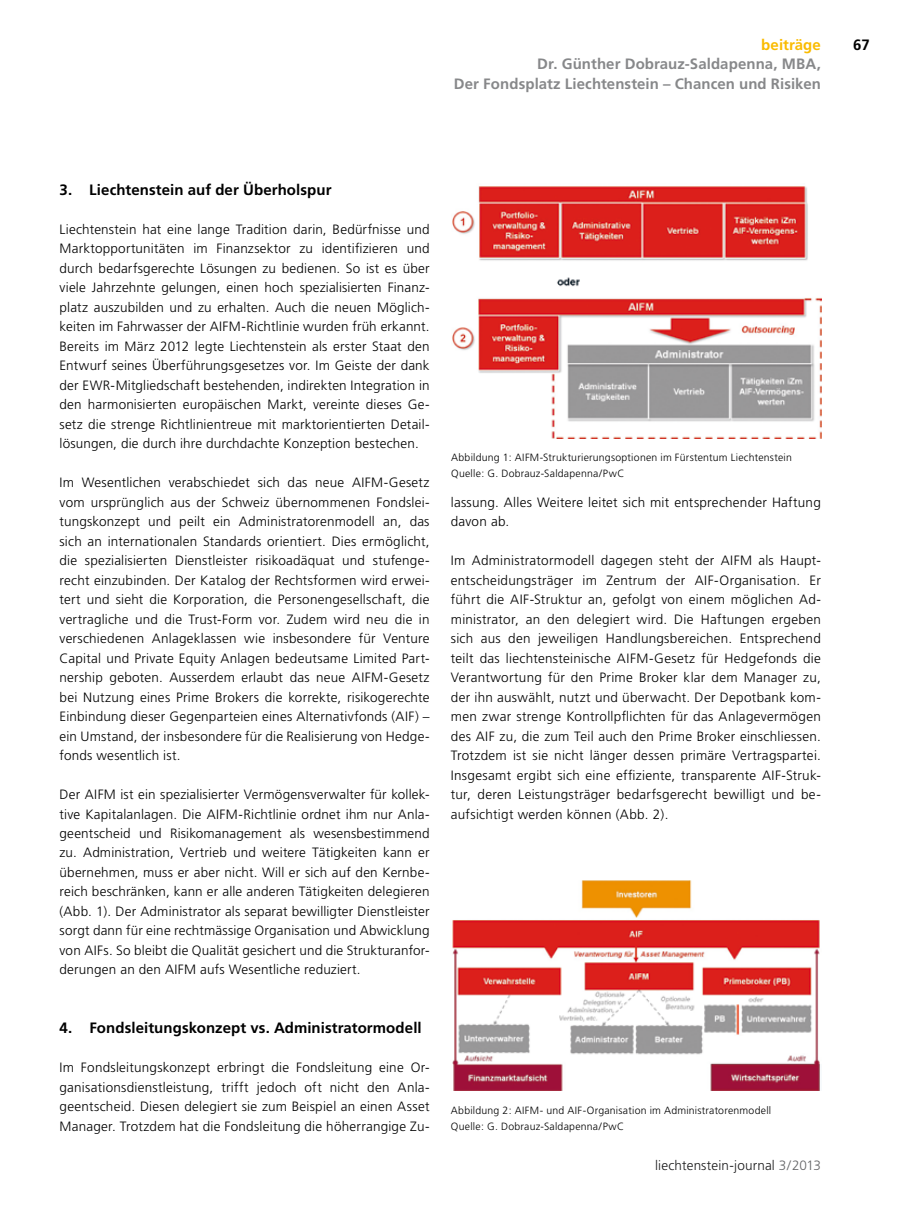
<style>
.page{position:relative;width:906px;height:1212px;background:#fff}
.page>*{position:absolute;margin:0;border:0;box-sizing:border-box;transform-origin:0 0}
.t1{font:700 15px "Frutiger";letter-spacing:.005em;color:#000}
.t2{font:700 15px/19.5px "Frutiger";letter-spacing:.005em;color:#87888a;text-align:right}
.t3{font:700 15px "Frutiger";letter-spacing:.005em;color:#fabb00}
.t4{font:300 13.5px/19.5px "Frutiger";letter-spacing:.015em;color:#000;text-align:justify}
.t5{font:300 13.5px "Frutiger";letter-spacing:.01em;color:#1b1b1c}
.t6{font:300 10.5px/16.5px "Frutiger";letter-spacing:.02em;color:#000}
.s1{color:#646567}
</style>
<div class="page">
<img style="left:452px;top:880px;width:368px;height:211px">
<img style="left:452px;top:186px;width:369px;height:253px">
<p class="t3" style="left:761px;top:35px;width:61px">beiträge</p>
<p class="t1" style="left:853px;top:35px;width:18px">67</p>
<p class="t2" style="left:454px;top:54px;width:368px">Dr. Günther Dobrauz-Saldapenna, MBA,<br>Der Fondsplatz Liechtenstein – Chancen und Risiken</p>
<p class="t1" style="left:60px;top:181px;width:273px">3. Liechtenstein auf der Überholspur</p>
<p class="t4" style="left:60px;top:219px;width:371px">Liechtenstein hat eine lange Tradition darin, Bedürfnisse und Marktopportunitäten im Finanzsektor zu identifizieren und durch bedarfsgerechte Lösungen zu bedienen. So ist es über viele Jahrzehnte gelungen, einen hoch spezialisierten Finanz&shy;platz auszubilden und zu erhalten. Auch die neuen Möglich&shy;keiten im Fahrwasser der AIFM-Richtlinie wurden früh erkannt.<br>Bereits im März 2012 legte Liechtenstein als erster Staat den Entwurf seines Überführungsgesetzes vor. Im Geiste der dank der EWR-Mitgliedschaft bestehenden, indirekten Integration in den harmonisierten europäischen Markt, vereinte dieses Ge&shy;setz die strenge Richtlinientreue mit marktorientierten Detail&shy;lösungen, die durch ihre durchdachte Konzeption bestechen.</p>
<p class="t4" style="left:60px;top:473px;width:371px">Im Wesentlichen verabschiedet sich das neue AIFM-Gesetz vom ursprünglich aus der Schweiz übernommenen Fondslei&shy;tungskonzept und peilt ein Administratorenmodell an, das sich an internationalen Standards orientiert. Dies ermöglicht, die spezialisierten Dienstleister risikoadäquat und stufenge&shy;recht einzubinden. Der Katalog der Rechtsformen wird erwei&shy;tert und sieht die Korporation, die Personengesellschaft, die vertragliche und die Trust-Form vor. Zudem wird neu die in verschiedenen Anlageklassen wie insbesondere für Venture Capital und Private Equity Anlagen bedeutsame Limited Part&shy;nership geboten. Ausserdem erlaubt das neue AIFM-Gesetz bei Nutzung eines Prime Brokers die korrekte, risikogerechte Einbindung dieser Gegenparteien eines Alternativfonds (AIF) – ein Umstand, der insbesondere für die Realisierung von Hedge&shy;fonds wesentlich ist.</p>
<p class="t4" style="left:60px;top:785px;width:371px">Der AIFM ist ein spezialisierter Vermögensverwalter für kollek&shy;tive Kapitalanlagen. Die AIFM-Richtlinie ordnet ihm nur Anla&shy;geentscheid und Risikomanagement als wesensbestimmend zu. Administration, Vertrieb und weitere Tätigkeiten kann er übernehmen, muss er aber nicht. Will er sich auf den Kernbe&shy;reich beschränken, kann er alle anderen Tätigkeiten delegieren (Abb. 1). Der Administrator als separat bewilligter Dienstleister sorgt dann für eine rechtmässige Organisation und Abwicklung von AIFs. So bleibt die Qualität gesichert und die Strukturanfor&shy;derungen an den AIFM aufs Wesentliche reduziert.</p>
<p class="t1" style="left:60px;top:1019px;width:364px">4. Fondsleitungskonzept vs. Administratormodell</p>
<p class="t4" style="left:60px;top:1058px;width:371px">Im Fondsleitungskonzept erbringt die Fondsleitung eine Or&shy;ganisationsdienstleistung, trifft jedoch oft nicht den Anla&shy;geentscheid. Diesen delegiert sie zum Beispiel an einen Asset Manager. Trotzdem hat die Fondsleitung die höherrangige Zu-</p>
<p class="t6" style="left:451px;top:449px;width:342px">Abbildung 1: AIFM-Strukturierungsoptionen im Fürstentum Liechtenstein<br>Quelle: G. Dobrauz-Saldapenna/PwC</p>
<p class="t4" style="left:451px;top:492px;width:371px">lassung. Alles Weitere leitet sich mit entsprechender Haftung davon ab.</p>
<p class="t4" style="left:451px;top:551px;width:371px">Im Administratormodell dagegen steht der AIFM als Haupt&shy;entscheidungsträger im Zentrum der AIF-Organisation. Er führt die AIF-Struktur an, gefolgt von einem möglichen Ad&shy;ministrator, an den delegiert wird. Die Haftungen ergeben sich aus den jeweiligen Handlungsbereichen. Entsprechend teilt das liechtensteinische AIFM-Gesetz für Hedgefonds die Verantwortung für den Prime Broker klar dem Manager zu, der ihn auswählt, nutzt und überwacht. Der Depotbank kom&shy;men zwar strenge Kontrollpflichten für das Anlagevermögen des AIF zu, die zum Teil auch den Prime Broker einschliessen.<br>Trotzdem ist sie nicht länger dessen primäre Vertragspartei.<br>Insgesamt ergibt sich eine effiziente, transparente AIF-Struk&shy;tur, deren Leistungsträger bedarfsgerecht bewilligt und be&shy;aufsichtigt werden können (Abb. 2).</p>
<p class="t6" style="left:451px;top:1102px;width:322px">Abbildung 2: AIFM- und AIF-Organisation im Administratorenmodell<br>Quelle: G. Dobrauz-Saldapenna/PwC</p>
<p class="t5" style="left:655px;top:1157px;width:167px">liechtenstein-journal <span class="s1">3/2013</span></p>
</div>
